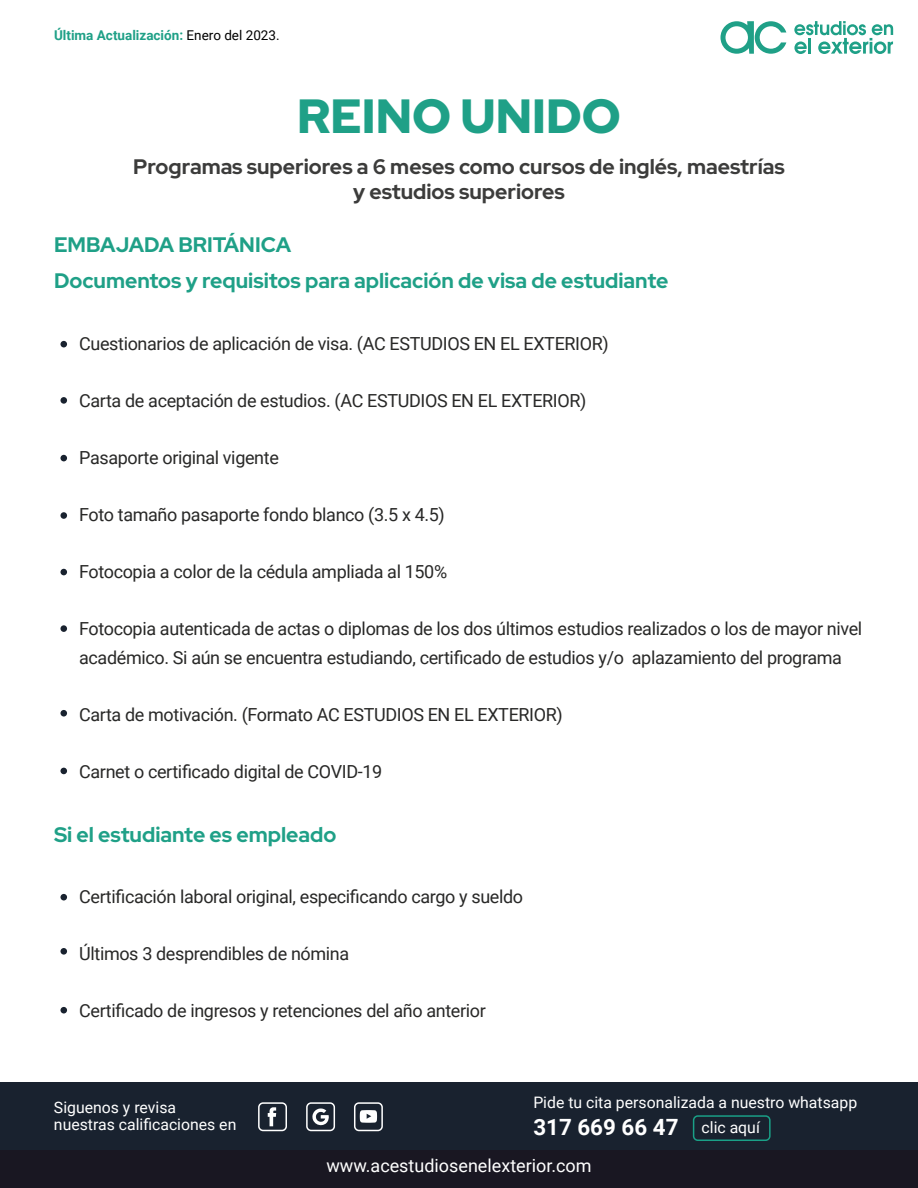
<style>
.page{position:relative;width:918px;height:1188px;background:#fff}
.page>*{position:absolute;margin:0;border:0;box-sizing:border-box;transform-origin:0 0}
.t1{font:900 48px "Red Hat Display";color:#1fa087}
.t2{font:700 22.35px "Roboto";color:#fff}
.t3{font:700 21px "Red Hat Display";color:#1fa087}
.t4{font:700 21px/25.2px "Red Hat Display";color:#3c3c3b;text-align:center}
.t5{font:18px/28.5px "Roboto";letter-spacing:-.02em;color:#282827}
.t6{font:18px "Roboto";color:#fff}
.t7{font:15.75px/17.1px "Roboto";color:#fff}
.t8{font:700 13.5px "Roboto";color:#1fa087}
.s1{font-weight:400;color:#000}
.s2{font-weight:400;font-size:15.75px}
</style>
<div class="page">
<div style="left:1px;top:1082px;width:917px;height:106px;background:#19222f"></div>
<div style="left:1px;top:1150px;width:917px;height:38px;background:#191722"></div>
<svg style="left:794px;top:21px;width:99px;height:33px"></svg>
<svg style="left:720px;top:21px;width:66px;height:33px"></svg>
<svg style="left:268px;top:1107px;width:8px;height:19px"></svg>
<svg style="left:312px;top:1108px;width:17px;height:18px"></svg>
<div style="left:258px;top:1102px;width:29px;height:29px;border:2px solid #fff;border-radius:4px"></div>
<div style="left:306px;top:1102px;width:29px;height:29px;border:2px solid #fff;border-radius:4px"></div>
<div style="left:354px;top:1102px;width:29px;height:29px;border:2px solid #fff;border-radius:4px"></div>
<div style="left:693px;top:1115px;width:78px;height:26px;border:2px solid #1aa087;border-radius:4px"></div>
<svg style="left:360px;top:1110px;width:17px;height:13px"></svg>
<div style="left:60px;top:341px;width:7px;height:6px;background:#19222f;border-radius:50%"></div>
<div style="left:60px;top:397px;width:7px;height:7px;background:#19222f;border-radius:50%"></div>
<div style="left:60px;top:512px;width:7px;height:7px;background:#19222f;border-radius:50%"></div>
<div style="left:60px;top:455px;width:7px;height:6px;background:#19222f;border-radius:50%"></div>
<div style="left:60px;top:569px;width:7px;height:6px;background:#19222f;border-radius:50%"></div>
<div style="left:60px;top:625px;width:7px;height:7px;background:#19222f;border-radius:50%"></div>
<div style="left:60px;top:710px;width:7px;height:7px;background:#19222f;border-radius:50%"></div>
<div style="left:60px;top:768px;width:7px;height:6px;background:#19222f;border-radius:50%"></div>
<div style="left:60px;top:894px;width:7px;height:6px;background:#19222f;border-radius:50%"></div>
<div style="left:60px;top:948px;width:7px;height:7px;background:#19222f;border-radius:50%"></div>
<div style="left:60px;top:1007px;width:7px;height:6px;background:#19222f;border-radius:50%"></div>
<p class="t8" style="left:54px;top:26px;width:227px">Última Actualización: <span class="s1">Enero del 2023.</span></p>
<h1 class="t1" style="left:297px;top:85px;width:325px">REINO UNIDO</h1>
<p class="t4" style="left:133px;top:153px;width:653px">Programas superiores a 6 meses como cursos de inglés, maestrías y estudios superiores</p>
<p class="t3" style="left:54px;top:231px;width:239px">EMBAJADA BRITÁNICA</p>
<p class="t3" style="left:54px;top:267px;width:616px">Documentos y requisitos para aplicación de visa de estudiante</p>
<p class="t5" style="left:79px;top:329px;width:531px">Cuestionarios de aplicación de visa. (AC ESTUDIOS EN EL EXTERIOR)</p>
<p class="t5" style="left:79px;top:386px;width:509px">Carta de aceptación de estudios. (AC ESTUDIOS EN EL EXTERIOR)</p>
<p class="t5" style="left:79px;top:443px;width:201px">Pasaporte original vigente</p>
<p class="t5" style="left:79px;top:500px;width:367px">Foto tamaño pasaporte fondo blanco (3.5 x 4.5)</p>
<p class="t5" style="left:79px;top:557px;width:370px">Fotocopia a color de la cédula ampliada al 150%</p>
<p class="t5" style="left:79px;top:614px;width:785px">Fotocopia autenticada de actas o diplomas de los dos últimos estudios realizados o los de mayor nivel académico. Si aún se encuentra estudiando, certificado de estudios y/o aplazamiento del programa</p>
<p class="t5" style="left:79px;top:699px;width:485px">Carta de motivación. (Formato AC ESTUDIOS EN EL EXTERIOR)</p>
<p class="t5" style="left:79px;top:756px;width:305px">Carnet o certificado digital de COVID-19</p>
<p class="t3" style="left:54px;top:821px;width:284px">Si el estudiante es empleado</p>
<p class="t5" style="left:79px;top:882px;width:446px">Certificación laboral original, especificando cargo y sueldo</p>
<p class="t5" style="left:79px;top:939px;width:272px">Últimos 3 desprendibles de nómina</p>
<p class="t5" style="left:79px;top:996px;width:408px">Certificado de ingresos y retenciones del año anterior</p>
<p class="t7" style="left:54px;top:1098px;width:184px">Siguenos y revisa nuestras calificaciones en</p>
<p class="t7" style="left:533px;top:1094px;width:325px">Pide tu cita personalizada a nuestro whatsapp</p>
<p class="t2" style="left:533px;top:1112px;width:228px">317 669 66 47 <span class="s2">clic aquí</span></p>
<p class="t6" style="left:326px;top:1153px;width:267px">www.acestudiosenelexterior.com</p>
</div>
